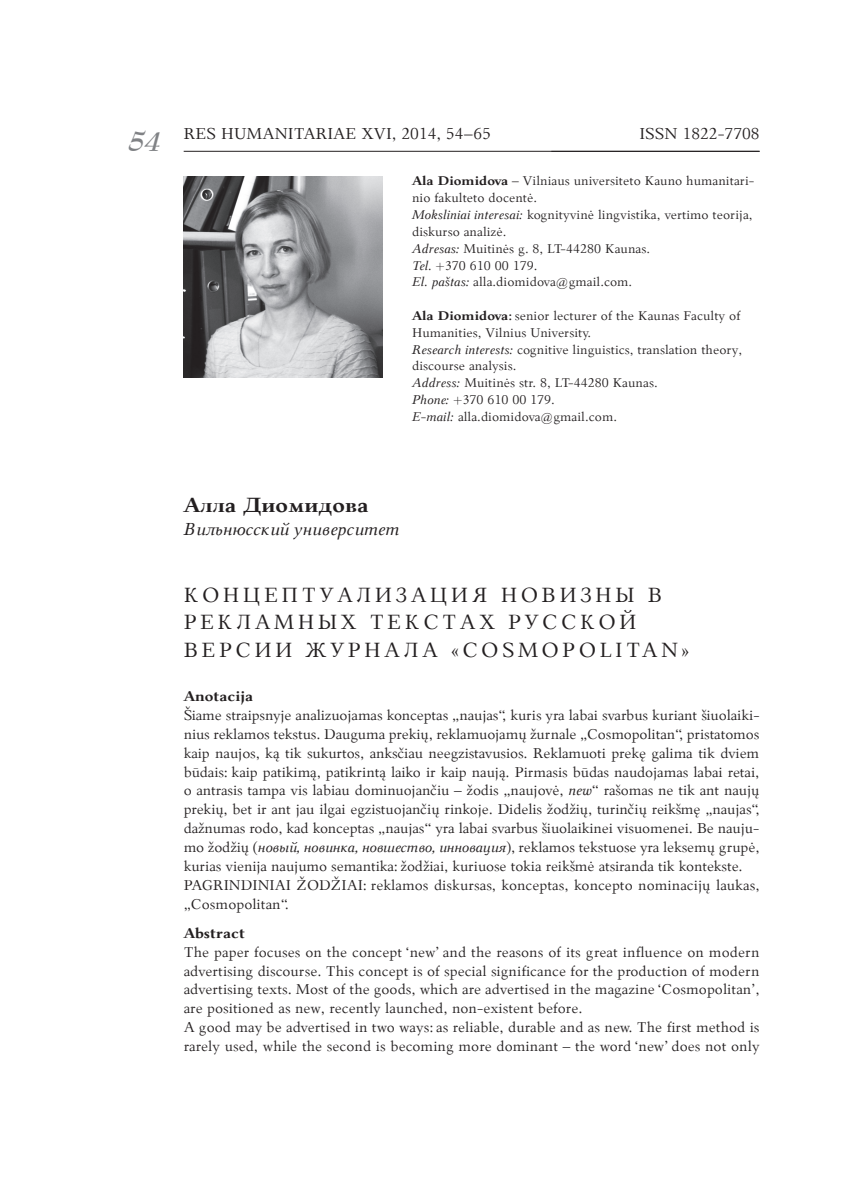
<style>
.page{position:relative;width:844px;height:1191px;background:#fff}
.page>*{position:absolute;margin:0;border:0;box-sizing:border-box;transform-origin:0 0}
.t1{font:22.75px/27.3px "Palemonas";letter-spacing:.14em;color:#231f20}
.t2{font:700 22.75px "Palemonas";color:#231f20}
.t3{font:italic 19.25px "Palemonas";color:#231f20}
.t4{font:17.5px "Palemonas";color:#231f20}
.t5{font:15.75px/18.9px "Palemonas";letter-spacing:-.01em;color:#231f20}
.t6{font:700 15.75px "Palemonas";color:#231f20}
.t7{font:14px/16.8px "Palemonas";color:#231f20}
.s1{font-family:"Bernhard Mod BT Bold";font-style:italic;font-size:28px;color:#808285}
.s2{font-weight:700}
.s3{font-style:italic}
</style>
<div class="page">
<hr style="left:184px;top:151px;width:575px;height:1px;background:#231f20">
<img style="left:184px;top:176px;width:198px;height:201px">
<p class="t4" style="left:129px;top:122px;width:363px"><span class="s1">54</span> RES HUMANITARIAE XVI, 2014, 54–65</p>
<p class="t4" style="left:639px;top:122px;width:122px">ISSN 1822-7708</p>
<p class="t7" style="left:412px;top:172px;width:344px"><span class="s2">Ala Diomidova –</span> Vilniaus universiteto Kauno humanitari&shy;nio fakulteto docentė.<br><span class="s3">Moksliniai interesai:</span> kognityvinė lingvistika, vertimo teorija, diskurso analizė.<br><span class="s3">Adresas:</span> Muitinės g. 8, LT-44280 Kaunas.<br><span class="s3">Tel.</span> +370 610 00 179.<br><span class="s3">El. paštas:</span> alla.diomidova@gmail.com.</p>
<p class="t7" style="left:412px;top:307px;width:331px"><span class="s2">Ala Diomidova:</span> senior lecturer of the Kaunas Faculty of Humanities, Vilnius University.<br><span class="s3">Research interests:</span> cognitive linguistics, translation theory, discourse analysis.<br><span class="s3">Address:</span> Muitinės str. 8, LT-44280 Kaunas.<br><span class="s3">Phone:</span> +370 610 00 179.<br><span class="s3">E-mail:</span> alla.diomidova@gmail.com.</p>
<h1 class="t2" style="left:184px;top:490px;width:187px">Алла Диомидова</h1>
<p class="t3" style="left:184px;top:516px;width:217px">Вильнюсский университет</p>
<h1 class="t1" style="left:184px;top:580px;width:507px">КОНЦЕПТУАЛИЗАЦИЯ НОВИЗНЫ В<br>РЕКЛАМНЫХ ТЕКСТАХ РУССКОЙ<br>ВЕРСИИ ЖУРНАЛА «COSMOPOLITAN»</h1>
<p class="t6" style="left:184px;top:685px;width:71px">Anotacija</p>
<p class="t5" style="left:184px;top:705px;width:577px">Šiame straipsnyje analizuojamas konceptas „naujas“, kuris yra labai svarbus kuriant šiuolaiki&shy;nius reklamos tekstus. Dauguma prekių, reklamuojamų žurnale „Cosmopolitan“, pristatomos kaip naujos, ką tik sukurtos, anksčiau neegzistavusios. Reklamuoti prekę galima tik dviem būdais: kaip patikimą, patikrintą laiko ir kaip naują. Pirmasis būdas naudojamas labai retai, o antrasis tampa vis labiau dominuojančiu – žodis „naujovė, <span class="s3">new</span>“ rašomas ne tik ant naujų prekių, bet ir ant jau ilgai egzistuojančių rinkoje. Didelis žodžių, turinčių reikšmę „naujas“, dažnumas rodo, kad konceptas „naujas“ yra labai svarbus šiuolaikinei visuomenei. Be nauju&shy;mo žodžių (<span class="s3">новый, новинка, новшество, инновация</span>), reklamos tekstuose yra leksemų grupė, kurias vienija naujumo semantika: žodžiai, kuriuose tokia reikšmė atsiranda tik kontekste.<br>PAGRINDINIAI ŽODŽIAI: reklamos diskursas, konceptas, koncepto nominacijų laukas, „Cosmopolitan“.</p>
<p class="t6" style="left:184px;top:922px;width:63px">Abstract</p>
<p class="t5" style="left:184px;top:942px;width:577px">The paper focuses on the concept ‘new’ and the reasons of its great influence on modern advertising discourse. This concept is of special significance for the production of modern advertising texts. Most of the goods, which are advertised in the magazine ‘Cosmopolitan’, are positioned as new, recently launched, non-existent before.<br>A good may be advertised in two ways: as reliable, durable and as new. The first method is rarely used, while the second is becoming more dominant – the word ‘new’ does not only</p>
</div>
